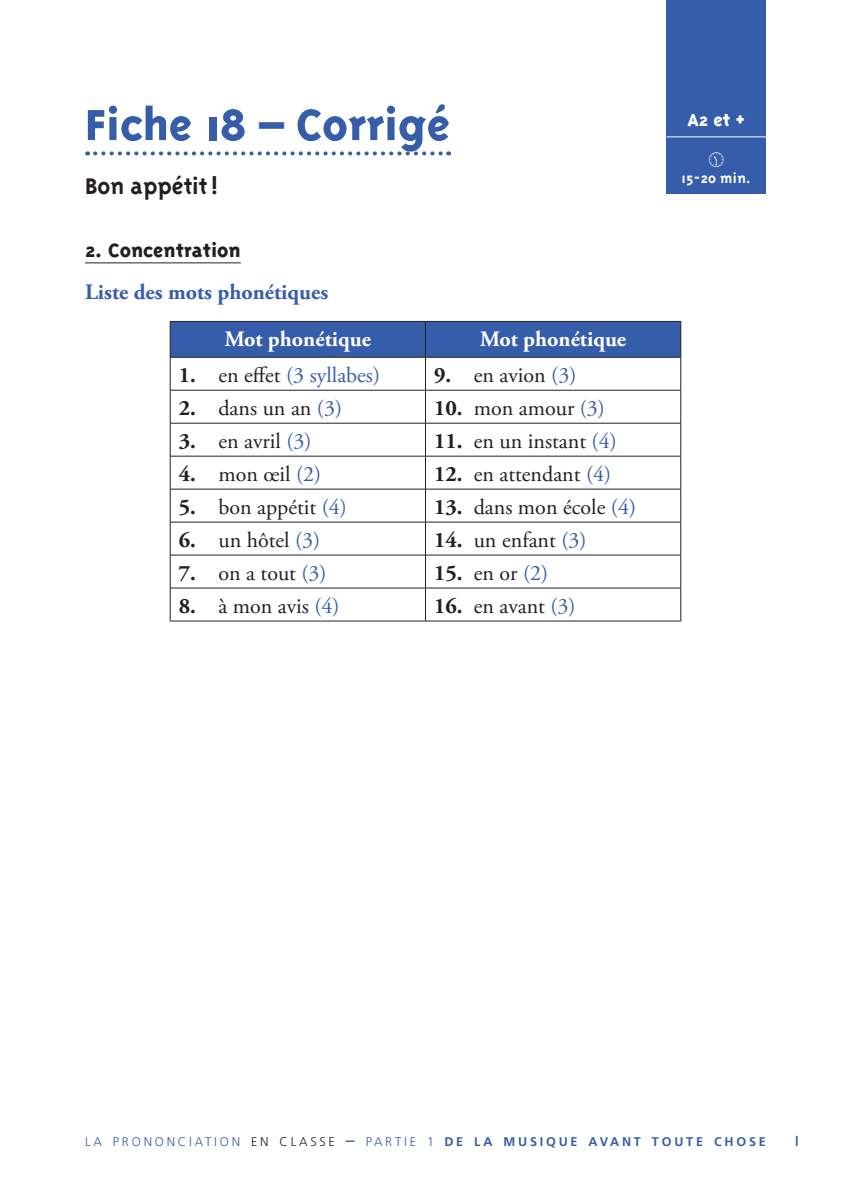
<style>
.page{position:relative;width:851px;height:1191px;background:#fff}
.page>*{position:absolute;margin:0;border:0;box-sizing:border-box;transform-origin:0 0}
.OutilsFle_Fiche_numé{font:800 50px "Triplex";color:#365daa}
.OutilsFle_Fiche_titr{font:700 26px "Triplex";color:#231f20}
.SiteC_Texte_courant{font:22px "Adobe Garamond Pro";color:#231f20}
.SiteC_Tableau_titre{font:700 22px "Adobe Garamond Pro";color:#fff}
.OutilsFle_Fiche_Titr{font:700 22px "Adobe Garamond Pro";color:#365daa}
.SiteC_Texte_courant-2{font:22px "Adobe Garamond Pro";color:#365daa}
.OutilsFle_Fiche_Titr-2{font:800 22px "Triplex";color:#231f20}
.t1{font:300 22px "Triplex";color:#365daa}
.Niveaux{font:800 20px "Triplex";color:#fff}
.Durée{font:700 16px "Triplex";letter-spacing:.02em;color:#fff}
.t2{font:700 12.6px "Frutiger";letter-spacing:.22em;color:#365daa}
.s1{font-size:44px}
.s2{font-weight:700;color:#231f20}
.s3{color:#231f20}
.s4{font-weight:700}
.s5{color:#365daa}
.s6{font-weight:300}
.s7{font-weight:300;color:#231f20}
.s8{font-weight:300;font-size:18px;color:#231f20}
</style>
<div class="page">
<svg style="left:95px;top:151px;width:354px;height:4px"></svg>
<hr style="left:85px;top:262px;width:156px;height:1px;background:#231f20">
<div style="left:171px;top:322px;width:509px;height:35px;background:#365daa"></div>
<hr style="left:170px;top:321px;width:255px;height:1px;background:#231f20">
<hr style="left:170px;top:322px;width:1px;height:35px;background:#231f20">
<hr style="left:425px;top:321px;width:256px;height:1px;background:#231f20">
<hr style="left:425px;top:322px;width:1px;height:35px;background:#231f20">
<hr style="left:680px;top:322px;width:1px;height:35px;background:#231f20">
<hr style="left:170px;top:357px;width:255px;height:1px;background:#231f20">
<hr style="left:170px;top:357px;width:1px;height:33px;background:#231f20">
<hr style="left:425px;top:357px;width:256px;height:1px;background:#231f20">
<hr style="left:425px;top:357px;width:1px;height:33px;background:#231f20">
<hr style="left:680px;top:357px;width:1px;height:33px;background:#231f20">
<hr style="left:170px;top:390px;width:255px;height:1px;background:#231f20">
<hr style="left:170px;top:390px;width:1px;height:33px;background:#231f20">
<hr style="left:425px;top:390px;width:256px;height:1px;background:#231f20">
<hr style="left:425px;top:390px;width:1px;height:33px;background:#231f20">
<hr style="left:680px;top:390px;width:1px;height:33px;background:#231f20">
<hr style="left:170px;top:423px;width:255px;height:1px;background:#231f20">
<hr style="left:170px;top:423px;width:1px;height:33px;background:#231f20">
<hr style="left:425px;top:423px;width:256px;height:1px;background:#231f20">
<hr style="left:425px;top:423px;width:1px;height:33px;background:#231f20">
<hr style="left:680px;top:423px;width:1px;height:33px;background:#231f20">
<hr style="left:170px;top:456px;width:255px;height:1px;background:#231f20">
<hr style="left:170px;top:456px;width:1px;height:33px;background:#231f20">
<hr style="left:425px;top:456px;width:256px;height:1px;background:#231f20">
<hr style="left:425px;top:456px;width:1px;height:33px;background:#231f20">
<hr style="left:680px;top:456px;width:1px;height:33px;background:#231f20">
<hr style="left:170px;top:489px;width:255px;height:1px;background:#231f20">
<hr style="left:170px;top:489px;width:1px;height:33px;background:#231f20">
<hr style="left:425px;top:489px;width:256px;height:1px;background:#231f20">
<hr style="left:425px;top:489px;width:1px;height:33px;background:#231f20">
<hr style="left:680px;top:489px;width:1px;height:33px;background:#231f20">
<hr style="left:170px;top:522px;width:255px;height:1px;background:#231f20">
<hr style="left:170px;top:522px;width:1px;height:33px;background:#231f20">
<hr style="left:425px;top:522px;width:256px;height:1px;background:#231f20">
<hr style="left:425px;top:522px;width:1px;height:33px;background:#231f20">
<hr style="left:680px;top:522px;width:1px;height:33px;background:#231f20">
<hr style="left:170px;top:555px;width:255px;height:1px;background:#231f20">
<hr style="left:170px;top:555px;width:1px;height:33px;background:#231f20">
<hr style="left:425px;top:555px;width:256px;height:1px;background:#231f20">
<hr style="left:425px;top:555px;width:1px;height:33px;background:#231f20">
<hr style="left:680px;top:555px;width:1px;height:33px;background:#231f20">
<hr style="left:170px;top:587px;width:255px;height:1px;background:#231f20">
<hr style="left:170px;top:588px;width:1px;height:33px;background:#231f20">
<hr style="left:425px;top:587px;width:256px;height:1px;background:#231f20">
<hr style="left:425px;top:588px;width:1px;height:33px;background:#231f20">
<hr style="left:680px;top:588px;width:1px;height:33px;background:#231f20">
<hr style="left:170px;top:620px;width:255px;height:1px;background:#231f20">
<hr style="left:425px;top:620px;width:256px;height:1px;background:#231f20">
<div style="left:666px;top:0;width:99px;height:194px;background:#365daa"></div>
<hr style="left:666px;top:136px;width:99px;height:1px;background:#fff">
<p class="OutilsFle_Fiche_numé" style="left:85px;top:96px;width:366px">Fiche 18 <span class="s1">–</span> Corrigé</p>
<p class="OutilsFle_Fiche_titr" style="left:85px;top:171px;width:135px">Bon appétit!</p>
<p class="OutilsFle_Fiche_Titr-2" style="left:85px;top:237px;width:157px">2. Concentration</p>
<p class="OutilsFle_Fiche_Titr" style="left:85px;top:279px;width:244px">Liste des mots phonétiques</p>
<p class="SiteC_Tableau_titre" style="left:225px;top:326px;width:148px">Mot phonétique</p>
<p class="SiteC_Tableau_titre" style="left:480px;top:326px;width:148px">Mot phonétique</p>
<p class="SiteC_Texte_courant-2" style="left:179px;top:361px;width:203px"><span class="s2">1.</span> <span class="s3">en effet</span> (3 syllabes)</p>
<p class="SiteC_Texte_courant" style="left:434px;top:361px;width:144px"><span class="s4">9.</span> en avion <span class="s5">(3)</span></p>
<p class="SiteC_Texte_courant" style="left:179px;top:394px;width:165px"><span class="s4">2.</span> dans un an <span class="s5">(3)</span></p>
<p class="SiteC_Texte_courant" style="left:434px;top:394px;width:172px"><span class="s4">10.</span> mon amour <span class="s5">(3)</span></p>
<p class="SiteC_Texte_courant" style="left:179px;top:427px;width:134px"><span class="s4">3.</span> en avril <span class="s5">(3)</span></p>
<p class="SiteC_Texte_courant" style="left:434px;top:427px;width:184px"><span class="s4">11.</span> en un instant <span class="s5">(4)</span></p>
<p class="SiteC_Texte_courant" style="left:179px;top:460px;width:144px"><span class="s4">4.</span> mon œil <span class="s5">(2)</span></p>
<p class="SiteC_Texte_courant" style="left:434px;top:460px;width:179px"><span class="s4">12.</span> en attendant <span class="s5">(4)</span></p>
<p class="SiteC_Texte_courant" style="left:179px;top:493px;width:170px"><span class="s4">5.</span> bon appétit <span class="s5">(4)</span></p>
<p class="SiteC_Texte_courant" style="left:434px;top:493px;width:203px"><span class="s4">13.</span> dans mon école <span class="s5">(4)</span></p>
<p class="SiteC_Texte_courant" style="left:179px;top:526px;width:143px"><span class="s4">6.</span> un hôtel <span class="s5">(3)</span></p>
<p class="SiteC_Texte_courant" style="left:434px;top:526px;width:154px"><span class="s4">14.</span> un enfant <span class="s5">(3)</span></p>
<p class="SiteC_Texte_courant" style="left:179px;top:559px;width:149px"><span class="s4">7.</span> on a tout <span class="s5">(3)</span></p>
<p class="SiteC_Texte_courant" style="left:434px;top:559px;width:116px"><span class="s4">15.</span> en or <span class="s5">(2)</span></p>
<p class="SiteC_Texte_courant" style="left:179px;top:592px;width:162px"><span class="s4">8.</span> à mon avis <span class="s5">(4)</span></p>
<p class="SiteC_Texte_courant" style="left:434px;top:592px;width:143px"><span class="s4">16.</span> en avant <span class="s5">(3)</span></p>
<p class="Niveaux" style="left:687px;top:108px;width:59px">A2 et +</p>
<p class="Durée" style="left:681px;top:169px;width:71px">15-20 min.</p>
<p class="t2" style="left:85px;top:1133px;width:682px"><span class="s6">LA PRONONCIATION</span> <span class="s7">EN CLASSE</span> <span class="s8">–</span> <span class="s6">PARTIE 1</span> DE LA MUSIQUE AVANT TOUTE CHOSE</p>
<p class="t1" style="left:794px;top:1126px;width:7px">1</p>
</div>
